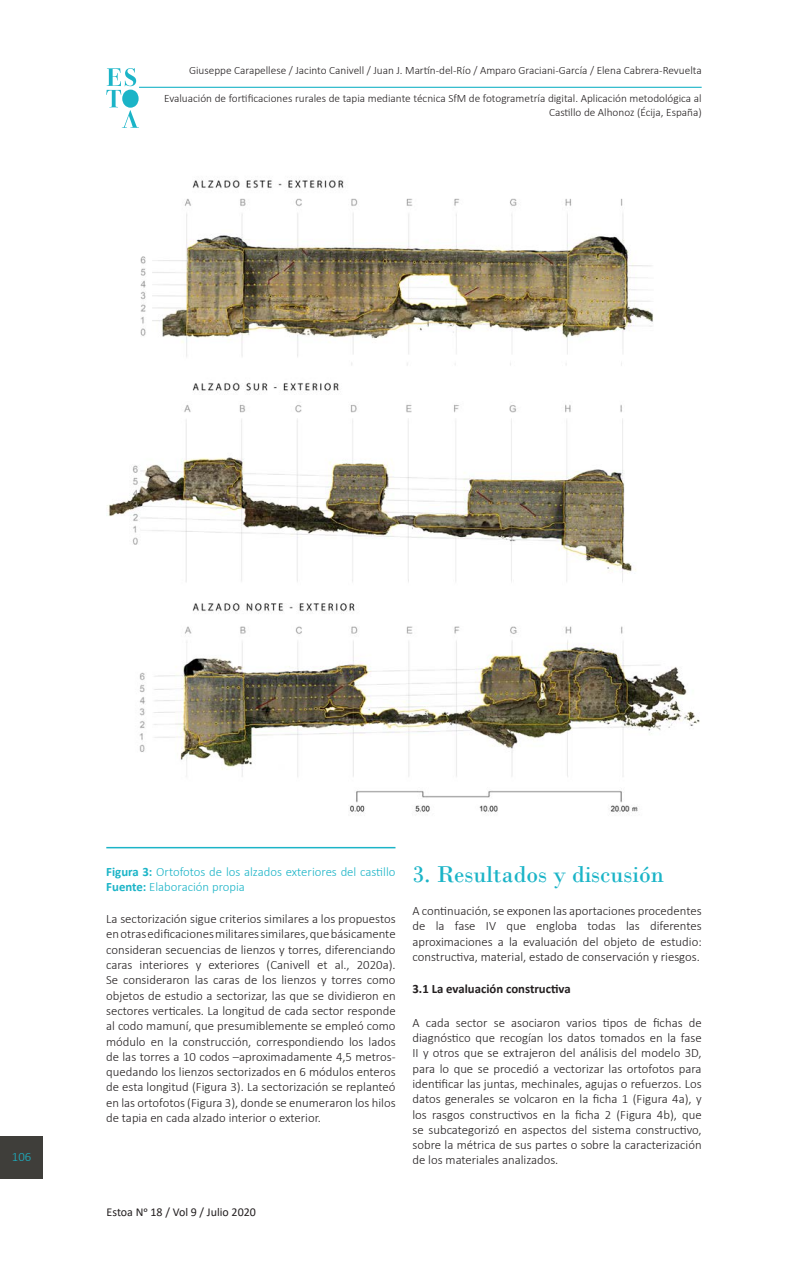
<style>
.page{position:relative;width:808px;height:1263px;background:#fff}
.page>*{position:absolute;margin:0;border:0;box-sizing:border-box;transform-origin:0 0}
.subtitulo{font:24px "Bodoni";color:#1bb4c7}
.parrafo{font:300 12.75px/15.3px "Calibri";color:#231f20;text-align:justify}
.parrafo-2{font:300 12.75px/15.3px "Calibri";color:#1bb4c7}
.subtitulo_2{font:700 12.75px "Calibri";color:#231f20}
.t1{font:12px "Calibri";color:#231f20}
.parrafo-3{font:300 11.25px/13.5px "Calibri";color:#231f20;text-align:right}
.s1{font-weight:700}
</style>
<div class="page">
<svg style="left:106px;top:68px;width:33px;height:60px"></svg>
<hr style="left:139px;top:87px;width:563px;height:1px;background:#1bb4c7">
<div style="left:0;top:1137px;width:43px;height:42px;background:#3f3e3a"></div>
<img style="left:107px;top:180px;width:593px;height:633px">
<hr style="left:106px;top:847px;width:289px;height:1px;background:#1bb4c7">
<p class="parrafo-3" style="left:189px;top:63px;width:514px">Giuseppe Carapellese / Jacinto Canivell / Juan J. Martín-del-Río / Amparo Graciani-García / Elena Cabrera-Revuelta</p>
<p class="parrafo-3" style="left:164px;top:92px;width:539px">Evaluación de fortificaciones rurales de tapia mediante técnica SfM de fotogrametría digital. Aplicación metodológica al<br>Castillo de Alhonoz (Écija, España)</p>
<p class="parrafo-2" style="left:12px;top:1149px;width:21px">106</p>
<p class="parrafo-2" style="left:106px;top:864px;width:291px"><span class="s1">Figura 3:</span> Ortofotos de los alzados exteriores del castillo<br><span class="s1">Fuente:</span> Elaboración propia</p>
<p class="parrafo" style="left:106px;top:911px;width:291px">La sectorización sigue criterios similares a los propuestos en otras edificaciones militares similares, que básicamente consideran secuencias de lienzos y torres, diferenciando caras interiores y exteriores (Canivell et al., 2020a).<br>Se consideraron las caras de los lienzos y torres como objetos de estudio a sectorizar, las que se dividieron en sectores verticales. La longitud de cada sector responde al codo mamuní, que presumiblemente se empleó como módulo en la construcción, correspondiendo los lados de las torres a 10 codos –aproximadamente 4,5 metros&shy;quedando los lienzos sectorizados en 6 módulos enteros de esta longitud (Figura 3). La sectorización se replanteó en las ortofotos (Figura 3), donde se enumeraron los hilos de tapia en cada alzado interior o exterior.</p>
<p class="t1" style="left:107px;top:1203px;width:151px">Estoa No 18 / Vol 9 / Julio 2020</p>
<p class="subtitulo" style="left:412px;top:860px;width:253px">3. Resultados y discusión</p>
<p class="parrafo" style="left:412px;top:903px;width:291px">A continuación, se exponen las aportaciones procedentes de la fase IV que engloba todas las diferentes aproximaciones a la evaluación del objeto de estudio: constructiva, material, estado de conservación y riesgos.</p>
<p class="subtitulo_2" style="left:412px;top:980px;width:160px">3.1 La evaluación constructiva</p>
<p class="parrafo" style="left:412px;top:1015px;width:291px">A cada sector se asociaron varios tipos de fichas de diagnóstico que recogían los datos tomados en la fase II y otros que se extrajeron del análisis del modelo 3D, para lo que se procedió a vectorizar las ortofotos para identificar las juntas, mechinales, agujas o refuerzos. Los datos generales se volcaron en la ficha 1 (Figura 4a), y los rasgos constructivos en la ficha 2 (Figura 4b), que se subcategorizó en aspectos del sistema constructivo, sobre la métrica de sus partes o sobre la caracterización de los materiales analizados.</p>
</div>
